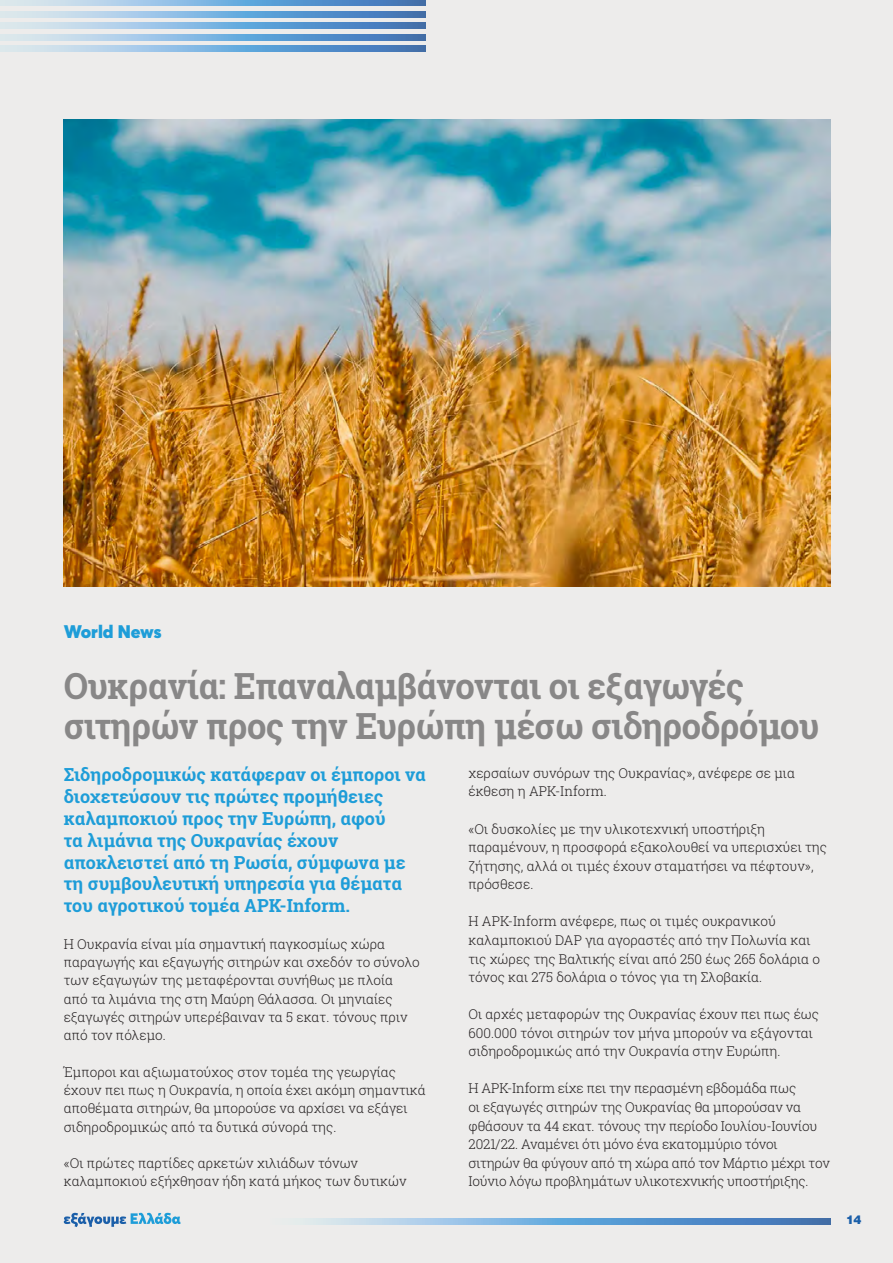
<style>
.page{position:relative;width:893px;height:1263px;background:#edeceb}
.page>*{position:absolute;margin:0;border:0;box-sizing:border-box;transform-origin:0 0}
.t1{font:700 36px/40.5px "Roboto Slab";letter-spacing:-.015em;color:#888787;scale:.96 1}
.t2{font:700 18px/21.9px "Roboto Slab";color:#1e9dd8}
.t3{font:900 18px "Averta";color:#1e9dd8}
.t4{font:300 13.5px/18.6px "Roboto Slab";color:#231f20}
.t5{font:900 12px "UB Helvetica";color:#1b5fa9}
</style>
<div class="page">
<svg style="left:0;top:0;width:426px;height:6px;background:#83b0d9"></svg>
<svg style="left:0;top:23px;width:426px;height:6px;background:#83b0d9"></svg>
<svg style="left:0;top:46px;width:426px;height:5px;background:#83b0d9"></svg>
<svg style="left:0;top:11px;width:426px;height:6px;background:#83b0d9"></svg>
<svg style="left:0;top:34px;width:426px;height:6px;background:#83b0d9"></svg>
<svg style="left:64px;top:1213px;width:117px;height:14px"></svg>
<svg style="left:303px;top:1219px;width:528px;height:5px;background:#79aad6"></svg>
<img style="left:64px;top:119px;width:767px;height:468px">
<h2 class="t3" style="left:64px;top:620px;width:99px">World News</h2>
<h1 class="t1" style="left:64px;top:665px;width:789px">Ουκρανία: Επαναλαμβάνονται οι εξαγωγές σιτηρών προς την Ευρώπη μέσω σιδηροδρόμου</h1>
<p class="t2" style="left:64px;top:763px;width:364px">Σιδηροδρομικώς κατάφεραν οι έμποροι να διοχετεύσουν τις πρώτες προμήθειες καλαμποκιού προς την Ευρώπη, αφού<br>τα λιμάνια της Ουκρανίας έχουν αποκλειστεί από τη Ρωσία, σύμφωνα με τη συμβουλευτική υπηρεσία για θέματα του αγροτικού τομέα APK-Inform.</p>
<p class="t4" style="left:64px;top:934px;width:357px">Η Ουκρανία είναι μία σημαντική παγκοσμίως χώρα παραγωγής και εξαγωγής σιτηρών και σχεδόν το σύνολο των εξαγωγών της μεταφέρονται συνήθως με πλοία από τα λιμάνια της στη Μαύρη Θάλασσα. Οι μηνιαίες εξαγωγές σιτηρών υπερέβαιναν τα 5 εκατ. τόνους πριν από τον πόλεμο.</p>
<p class="t4" style="left:64px;top:1062px;width:364px">Έμποροι και αξιωματούχος στον τομέα της γεωργίας έχουν πει πως η Ουκρανία, η οποία έχει ακόμη σημαντικά αποθέματα σιτηρών, θα μπορούσε να αρχίσει να εξάγει σιδηροδρομικώς από τα δυτικά σύνορά της.</p>
<p class="t4" style="left:64px;top:1154px;width:344px">«Οι πρώτες παρτίδες αρκετών χιλιάδων τόνων καλαμποκιού εξήχθησαν ήδη κατά μήκος των δυτικών</p>
<p class="t4" style="left:468px;top:763px;width:328px">χερσαίων συνόρων της Ουκρανίας», ανέφερε σε μια έκθεση η APK-Inform.</p>
<p class="t4" style="left:468px;top:819px;width:360px">«Οι δυσκολίες με την υλικοτεχνική υποστήριξη παραμένουν, η προσφορά εξακολουθεί να υπερισχύει της ζήτησης, αλλά οι τιμές έχουν σταματήσει να πέφτουν», πρόσθεσε.</p>
<p class="t4" style="left:468px;top:912px;width:353px">Η APK-Inform ανέφερε, πως οι τιμές ουκρανικού καλαμποκιού DAP για αγοραστές από την Πολωνία και τις χώρες της Βαλτικής είναι από 250 έως 265 δολάρια ο τόνος και 275 δολάρια ο τόνος για τη Σλοβακία.</p>
<p class="t4" style="left:468px;top:1005px;width:352px">Οι αρχές μεταφορών της Ουκρανίας έχουν πει πως έως<br>600.000 τόνοι σιτηρών τον μήνα μπορούν να εξάγονται σιδηροδρομικώς από την Ουκρανία στην Ευρώπη.</p>
<p class="t4" style="left:468px;top:1079px;width:363px">Η APK-Inform είχε πει την περασμένη εβδομάδα πως<br>οι εξαγωγές σιτηρών της Ουκρανίας θα μπορούσαν να φθάσουν τα 44 εκατ. τόνους την περίοδο Ιουλίου-Ιουνίου 2021/22. Αναμένει ότι μόνο ένα εκατομμύριο τόνοι σιτηρών θα φύγουν από τη χώρα από τον Μάρτιο μέχρι τον Ιούνιο λόγω προβλημάτων υλικοτεχνικής υποστήριξης.</p>
<p class="t5" style="left:846px;top:1212px;width:17px">14</p>
</div>
